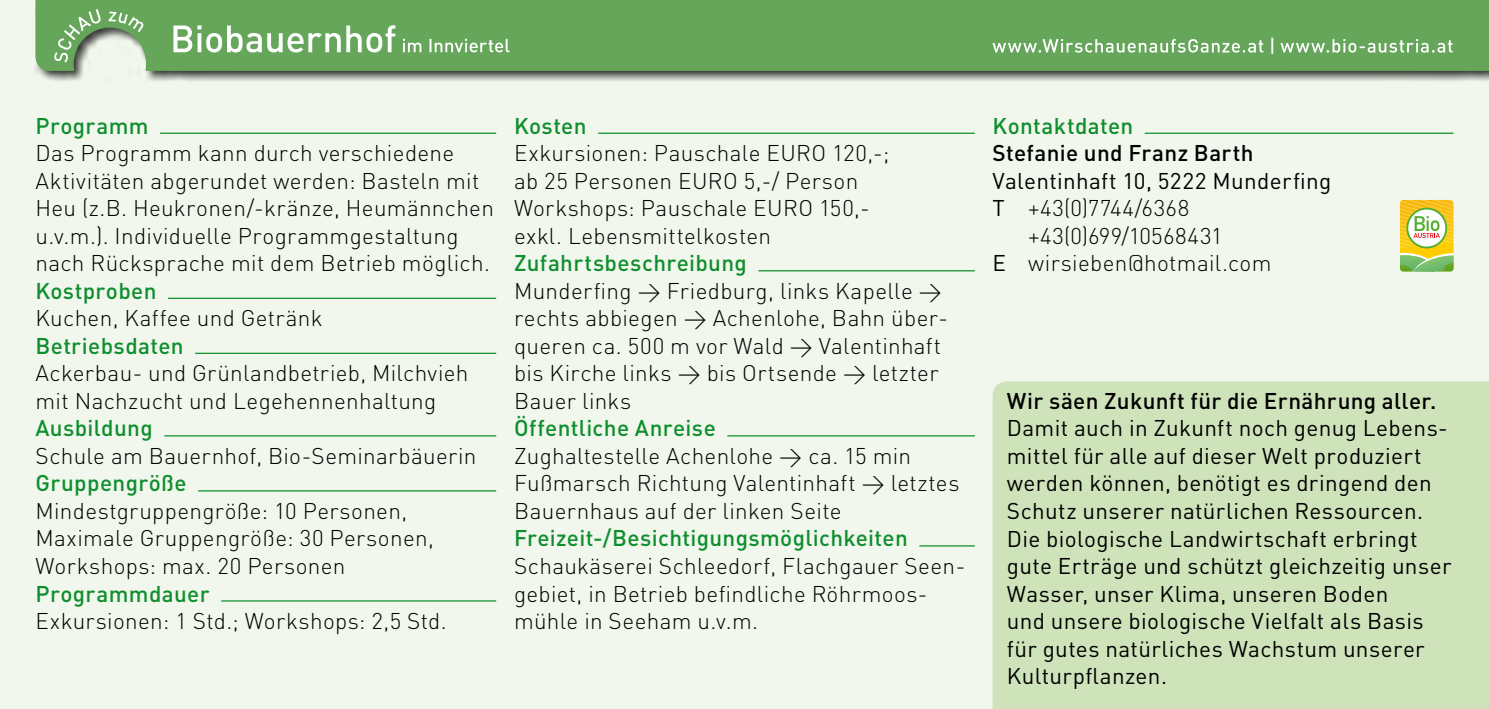
<style>
.page{position:relative;width:1489px;height:709px;background:#fff}
.page>*{position:absolute;margin:0;border:0;box-sizing:border-box;transform-origin:0 0}
.t1{font:300 22.5px/27.5px "DIN";letter-spacing:.015em;color:#000}
.t2{font:22.5px/27.5px "DIN";letter-spacing:.015em;color:#000}
.t3{font:500 22.5px "DIN";letter-spacing:.015em;color:#0f8e2e}
.t4{font:500 22.5px "DIN";letter-spacing:.015em;color:#000}
.s1{font-weight:400}
</style>
<div class="page">
<div style="left:0;top:0;width:1488px;height:709px;background:#f1f7ec"></div>
<div style="left:34px;top:0;width:1454px;height:82px;background:#000;opacity:.75"></div>
<div style="left:35px;top:0;width:1453px;height:71px;background:#65a65a"></div>
<svg style="left:992px;top:38px;width:460px;height:16px"></svg>
<svg style="left:173px;top:25px;width:336px;height:27px"></svg>
<svg style="left:54px;top:9px;width:89px;height:54px"></svg>
<div style="left:992px;top:381px;width:496px;height:328px;background:#cee3ba"></div>
<svg style="left:1400px;top:200px;width:53px;height:71px"></svg>
<hr style="left:160px;top:133px;width:336px;height:1px;background:#0f8e2e">
<hr style="left:168px;top:298px;width:328px;height:1px;background:#0f8e2e">
<hr style="left:195px;top:353px;width:301px;height:1px;background:#0f8e2e">
<hr style="left:164px;top:435px;width:332px;height:1px;background:#0f8e2e">
<hr style="left:198px;top:490px;width:298px;height:1px;background:#0f8e2e">
<hr style="left:221px;top:600px;width:275px;height:1px;background:#0f8e2e">
<hr style="left:598px;top:133px;width:376px;height:1px;background:#0f8e2e">
<hr style="left:758px;top:270px;width:216px;height:1px;background:#0f8e2e">
<hr style="left:727px;top:435px;width:247px;height:1px;background:#0f8e2e">
<hr style="left:919px;top:545px;width:55px;height:1px;background:#0f8e2e">
<hr style="left:1144px;top:133px;width:309px;height:1px;background:#0f8e2e">
<p class="t3" style="left:35px;top:111px;width:115px">Programm</p>
<p class="t1" style="left:35px;top:139px;width:460px">Das Programm kann durch verschiedene Aktivitäten abgerundet werden: Basteln mit Heu (z.B. Heukronen/-kränze, Heumännchen u.v.m.). Individuelle Programmgestaltung nach Rücksprache mit dem Betrieb möglich.</p>
<p class="t3" style="left:35px;top:276px;width:123px">Kostproben</p>
<p class="t1" style="left:35px;top:304px;width:288px">Kuchen, Kaffee und Getränk</p>
<p class="t3" style="left:35px;top:331px;width:150px">Betriebsdaten</p>
<p class="t1" style="left:35px;top:359px;width:434px">Ackerbau- und Grünlandbetrieb, Milchvieh mit Nachzucht und Legehennenhaltung</p>
<p class="t3" style="left:35px;top:414px;width:119px">Ausbildung</p>
<p class="t1" style="left:35px;top:442px;width:442px">Schule am Bauernhof, Bio-Seminarbäuerin</p>
<p class="t3" style="left:35px;top:469px;width:152px">Gruppengröße</p>
<p class="t1" style="left:35px;top:497px;width:400px">Mindestgruppengröße: 10 Personen,<br>Maximale Gruppengröße: 30 Personen,<br>Workshops: max. 20 Personen</p>
<p class="t3" style="left:35px;top:579px;width:176px">Programmdauer</p>
<p class="t1" style="left:35px;top:607px;width:413px">Exkursionen: 1 Std.; Workshops: 2,5 Std.</p>
<p class="t3" style="left:514px;top:111px;width:74px">Kosten</p>
<p class="t1" style="left:514px;top:139px;width:377px">Exkursionen: Pauschale EURO 120,-; ab 25 Personen EURO 5,-/ Person<br>Workshops: Pauschale EURO 150,- exkl. Lebensmittelkosten</p>
<p class="t3" style="left:514px;top:249px;width:234px">Zufahrtsbeschreibung</p>
<p class="t1" style="left:514px;top:277px;width:435px">Munderfing &gt; Friedburg, links Kapelle &gt; rechts abbiegen &gt; Achenlohe, Bahn über&shy;queren ca. 500 m vor Wald &gt; Valentinhaft bis Kirche links &gt; bis Ortsende &gt; letzter Bauer links</p>
<p class="t3" style="left:514px;top:414px;width:203px">Öffentliche Anreise</p>
<p class="t1" style="left:514px;top:442px;width:447px">Zughaltestelle Achenlohe &gt; ca. 15 min<br>Fußmarsch Richtung Valentinhaft &gt; letztes<br>Bauernhaus auf der linken Seite</p>
<p class="t3" style="left:514px;top:524px;width:395px">Freizeit-/Besichtigungsmöglichkeiten</p>
<p class="t1" style="left:514px;top:552px;width:452px">Schaukäserei Schleedorf, Flachgauer Seen&shy;gebiet, in Betrieb befindliche Röhrmoos&shy;mühle in Seeham u.v.m.</p>
<p class="t3" style="left:992px;top:111px;width:142px">Kontaktdaten</p>
<p class="t4" style="left:992px;top:139px;width:262px">Stefanie und Franz Barth</p>
<p class="t2" style="left:992px;top:167px;width:340px">Valentinhaft 10, 5222 Munderfing</p>
<p class="t1" style="left:992px;top:194px;width:198px"><span class="s1">T</span> +43(0)7744/6368</p>
<p class="t1" style="left:1028px;top:222px;width:196px">+43(0)699/10568431</p>
<p class="t1" style="left:992px;top:249px;width:280px"><span class="s1">E</span> wirsieben@hotmail.com</p>
<p class="t4" style="left:1006px;top:386px;width:431px">Wir säen Zukunft für die Ernährung aller.</p>
<p class="t2" style="left:1006px;top:414px;width:446px">Damit auch in Zukunft noch genug Lebens&shy;mittel für alle auf dieser Welt produziert werden können, benötigt es dringend den Schutz unserer natürlichen Ressourcen.<br>Die biologische Landwirtschaft erbringt gute Erträge und schützt gleichzeitig unser Wasser, unser Klima, unseren Boden<br>und unsere biologische Vielfalt als Basis für gutes natürliches Wachstum unserer Kulturpflanzen.</p>
</div>
